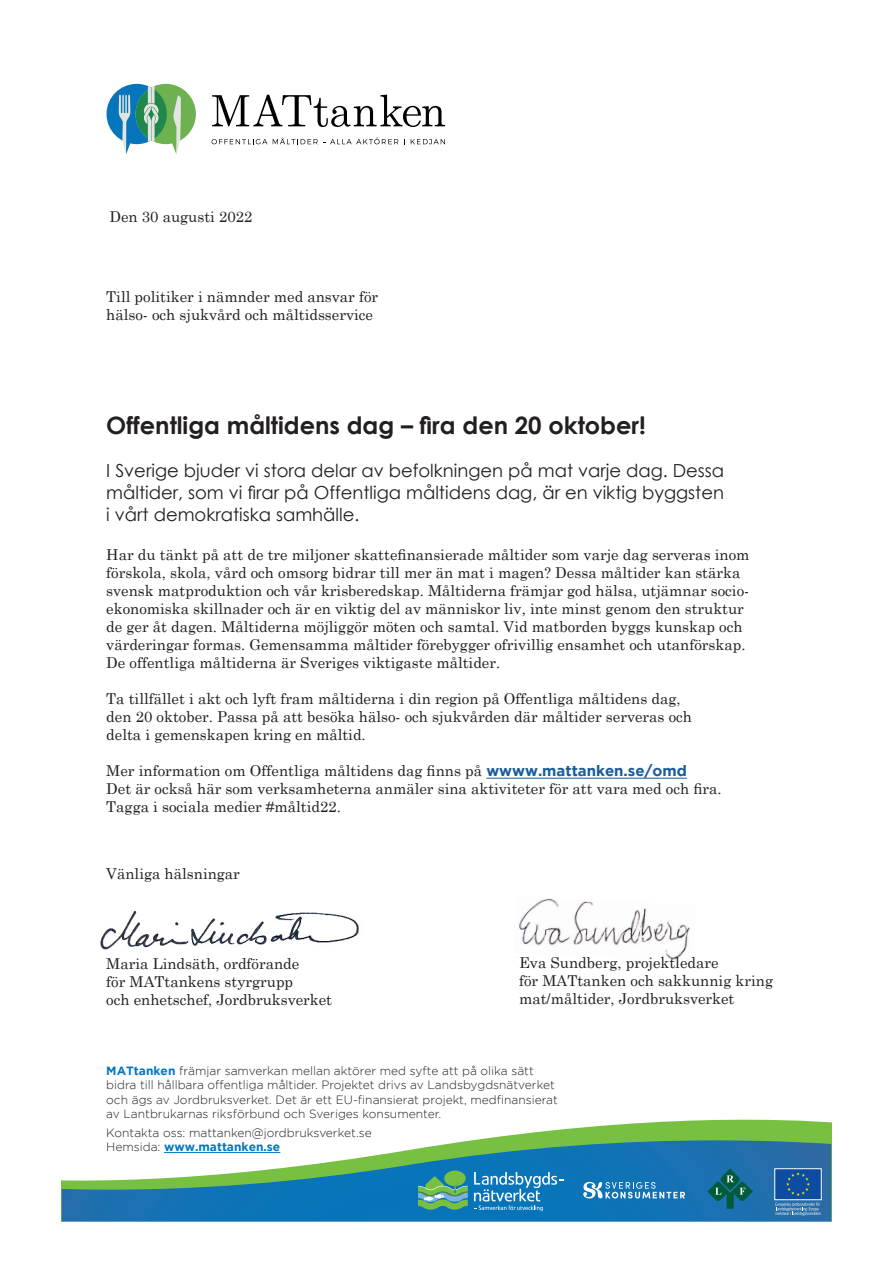
<style>
.page{position:relative;width:893px;height:1263px;background:#fff}
.page>*{position:absolute;margin:0;border:0;box-sizing:border-box;transform-origin:0 0}
.t1{font:700 24px "Century Gothic";color:#231f20}
.t2{font:18px/21.6px "Century Gothic";color:#231f20;text-align:justify}
.t3{font:15px/18px "Century Schoolbook";color:#231f20}
.t4{font:300 12px/14.4px "Gotham";color:#231f20}
.s1{font-family:"Gotham";font-weight:700;color:#175d9e}
.s2{font-weight:700;color:#0079c2}
</style>
<div class="page">
<img style="left:519px;top:898px;width:171px;height:62px">
<hr style="left:486px;top:778px;width:201px;height:1px;background:#175d9e">
<img style="left:100px;top:912px;width:259px;height:38px">
<svg style="left:62px;top:1119px;width:769px;height:102px"></svg>
<svg style="left:62px;top:1140px;width:769px;height:76px"></svg>
<svg style="left:212px;top:139px;width:55px;height:5px"></svg>
<svg style="left:273px;top:138px;width:125px;height:6px"></svg>
<svg style="left:411px;top:139px;width:34px;height:5px"></svg>
<svg style="left:212px;top:95px;width:233px;height:32px"></svg>
<div style="left:136px;top:84px;width:60px;height:60px;background:#6db151;border-radius:50%"></div>
<svg style="left:136px;top:88px;width:31px;height:52px"></svg>
<svg style="left:172px;top:95px;width:9px;height:59px"></svg>
<svg style="left:107px;top:84px;width:52px;height:70px"></svg>
<p class="t3" style="left:109px;top:206px;width:145px">Den 30 augusti 2022</p>
<p class="t3" style="left:106px;top:287px;width:273px">Till politiker i nämnder med ansvar för hälso- och sjukvård och måltidsservice</p>
<h1 class="t1" style="left:106px;top:407px;width:541px">Offentliga måltidens dag – fira den 20 oktober!</h1>
<p class="t2" style="left:106px;top:460px;width:619px">I Sverige bjuder vi stora delar av befolkningen på mat varje dag. Dessa måltider, som vi firar på Offentliga måltidens dag, är en viktig byggsten i vårt demokratiska samhälle.</p>
<p class="t3" style="left:106px;top:544px;width:645px">Har du tänkt på att de tre miljoner skattefinansierade måltider som varje dag serveras inom förskola, skola, vård och omsorg bidrar till mer än mat i magen? Dessa måltider kan stärka svensk matproduktion och vår krisberedskap. Måltiderna främjar god hälsa, utjämnar socio&shy;ekonomiska skillnader och är en viktig del av människor liv, inte minst genom den struktur de ger åt dagen. Måltiderna möjliggör möten och samtal. Vid matborden byggs kunskap och värderingar formas. Gemensamma måltider förebygger ofrivillig ensamhet och utanförskap.<br>De offentliga måltiderna är Sveriges viktigaste måltider.</p>
<p class="t3" style="left:106px;top:688px;width:587px">Ta tillfället i akt och lyft fram måltiderna i din region på Offentliga måltidens dag, den 20 oktober. Passa på att besöka hälso- och sjukvården där måltider serveras och delta i gemenskapen kring en måltid.</p>
<p class="t3" style="left:106px;top:760px;width:617px">Mer information om Offentliga måltidens dag finns på <span class="s1">wwww.mattanken.se/omd<br></span>Det är också här som verksamheterna anmäler sina aktiviteter för att vara med och fira.<br>Tagga i sociala medier #måltid22.</p>
<p class="t3" style="left:106px;top:863px;width:135px">Vänliga hälsningar</p>
<p class="t3" style="left:106px;top:953px;width:227px">Maria Lindsäth, ordförande<br>för MATtankens styrgrupp<br>och enhetschef, Jordbruksverket</p>
<p class="t3" style="left:519px;top:952px;width:255px">Eva Sundberg, projektledare<br>för MATtanken och sakkunnig kring mat/måltider, Jordbruksverket</p>
<p class="t4" style="left:106px;top:1063px;width:453px"><span class="s2">MATtanken</span> främjar samverkan mellan aktörer med syfte att på olika sätt bidra till hållbara offentliga måltider. Projektet drivs av Landsbygdsnätverket och ägs av Jordbruksverket. Det är ett EU-finansierat projekt, medfinansierat av Lantbrukarnas riksförbund och Sveriges konsumenter.</p>
<p class="t4" style="left:106px;top:1125px;width:267px">Kontakta oss: mattanken@jordbruksverket.se<br>Hemsida: <span class="s2">www.mattanken.se</span></p>
</div>
